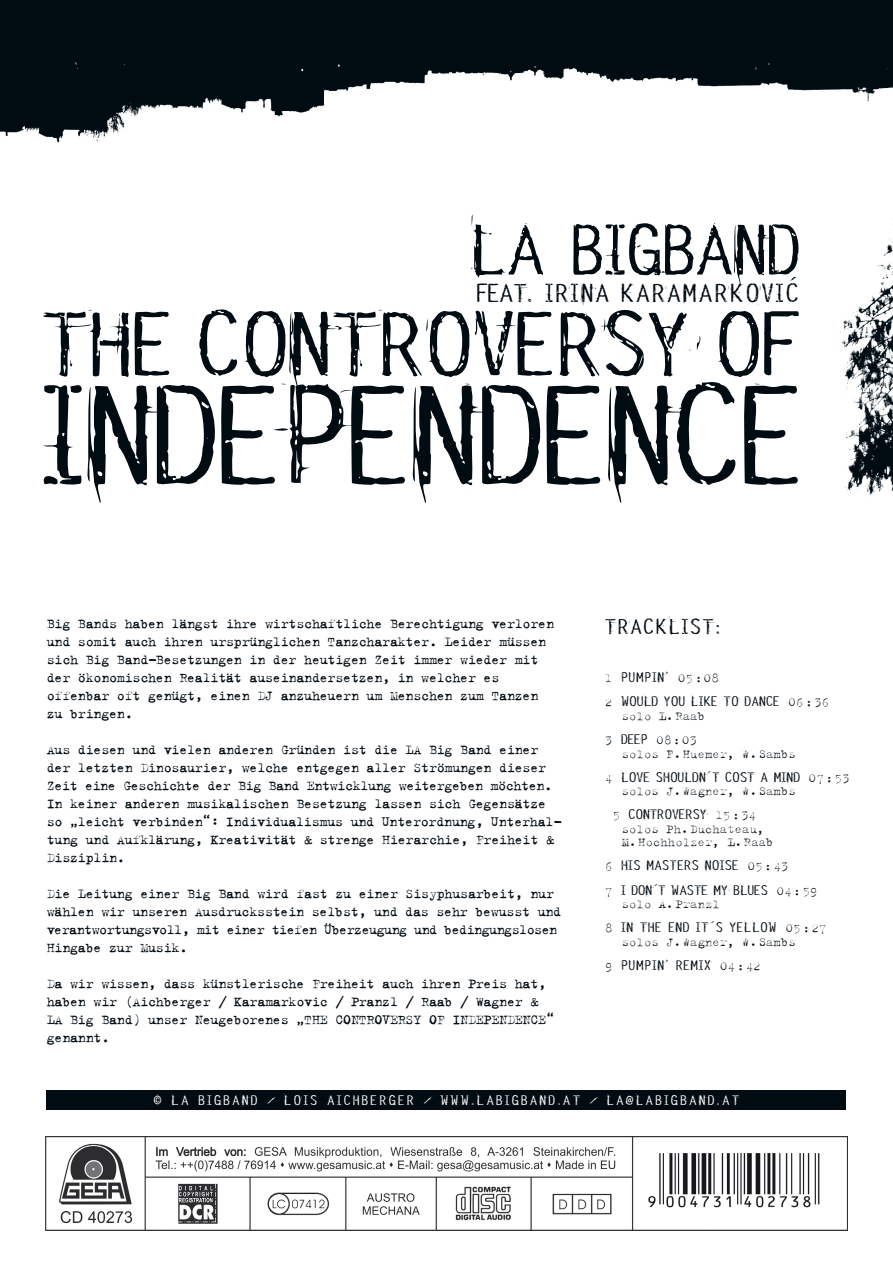
<style>
.page{position:relative;width:893px;height:1263px;background:#fff}
.page>*{position:absolute;margin:0;border:0;box-sizing:border-box;transform-origin:0 0}
.t1{font:137.4px "Escalido Gothico";letter-spacing:.02em;color:#000b12}
.t2{font:88.65px "Escalido Gothico";letter-spacing:.02em;color:#000b12}
.t3{font:69.6px "Escalido Gothico";letter-spacing:.02em;color:#000b12}
.t4{font:25.35px "Escalido Gothico";letter-spacing:.1em;color:#000b12}
.t5{font:21px "Escalido Gothico";letter-spacing:.1em;color:#000b12}
.t6{font:15px/18px "Trixie Text";letter-spacing:-.03em;color:#000b12}
.t7{font:300 13.5px/24.2px "Trixie";color:#000b12}
.t8{font:13.5px/24.2px "Escalido Gothico";letter-spacing:.05em;color:#000b12}
.t9{font:13.5px "Escalido Gothico";letter-spacing:.2em;color:#fff}
.t10{font:13.5px "Escalido Gothico";letter-spacing:.08em;color:#000b12}
.t11{font:13.5px "Escalido Gothico";letter-spacing:.1em;color:#000b12}
.s1{font-family:"Trixie";font-weight:300}
.s2{font-family:"Escalido Gothico";font-weight:400}
</style>
<div class="page">
<img style="left:0;top:0;width:893px;height:143px">
<img style="left:45px;top:1136px;width:803px;height:94px">
<img style="left:840px;top:224px;width:53px;height:272px">
<div style="left:47px;top:1090px;width:799px;height:20px;background:#000b12"></div>
<h3 class="t3" style="left:470px;top:205px;width:331px">LA BIGBAND</h3>
<h3 class="t4" style="left:787px;top:272px;width:12px">´</h3>
<h3 class="t4" style="left:477px;top:276px;width:323px">FEAT. IRINA KARAMARKOVIC</h3>
<h2 class="t2" style="left:43px;top:287px;width:759px">THE CONTROVERSY OF</h2>
<h1 class="t1" style="left:43px;top:347px;width:763px">INDEPENDENCE</h1>
<p class="t6" style="left:47px;top:615px;width:509px">Big Bands haben längst ihre wirtschaftliche Berechtigung verloren und somit auch ihren ursprünglichen Tanzcharakter. Leider müssen sich Big Band-Besetzungen in der heutigen Zeit immer wieder mit der ökonomischen Realität auseinandersetzen, in welcher es offenbar oft genügt, einen DJ anzuheuern um Menschen zum Tanzen zu bringen.</p>
<p class="t6" style="left:47px;top:741px;width:516px">Aus diesen und vielen anderen Gründen ist die LA Big Band einer der letzten Dinosaurier, welche entgegen aller Strömungen dieser Zeit eine Geschichte der Big Band Entwicklung weitergeben möchten.<br>In keiner anderen musikalischen Besetzung lassen sich Gegensätze so „leicht verbinden“: Individualismus und Unterordnung, Unterhal&shy;tung und Aufklärung, Kreativität &amp; strenge Hierarchie, Freiheit &amp; Disziplin.</p>
<p class="t6" style="left:47px;top:885px;width:516px">Die Leitung einer Big Band wird fast zu einer Sisyphusarbeit, nur wählen wir unseren Ausdrucksstein selbst, und das sehr bewusst und verantwortungsvoll, mit einer tiefen Überzeugung und bedingungslosen Hingabe zur Musik.</p>
<p class="t6" style="left:47px;top:975px;width:509px">Da wir wissen, dass künstlerische Freiheit auch ihren Preis hat, haben wir (Aichberger / Karamarkovic / Pranzl / Raab / Wagner &amp; LA Big Band) unser Neugeborenes „THE CONTROVERSY OF INDEPENDENCE“ genannt.</p>
<h3 class="t5" style="left:605px;top:613px;width:116px">TRACKLIST:</h3>
<p class="t8" style="left:605px;top:665px;width:226px"><span class="s1">1</span> PUMPIN‘ <span class="s1">05 : 08<br>2</span> WOULD YOU LIKE TO DANCE <span class="s1">06 : 36</span></p>
<p class="t7" style="left:605px;top:704px;width:101px;text-indent:16px">solo L. Raab<br>3 <span class="s2">DEEP</span> 08 : 03</p>
<p class="t7" style="left:622px;top:742px;width:176px">solos F. Huemer, W. Sambs</p>
<p class="t8" style="left:605px;top:765px;width:246px"><span class="s1">4</span> LOVE SHOULDN´T COST A MIND <span class="s1">07 : 53</span></p>
<p class="t7" style="left:622px;top:779px;width:176px">solos J. Wagner, W. Sambs</p>
<p class="t8" style="left:613px;top:802px;width:145px"><span class="s1">5</span> CONTROVERSY <span class="s1">15 : 34</span></p>
<p class="t7" style="left:622px;top:822px;width:153px;line-height:13.5px">solos Ph. Duchateau,<br>M. Hochholzer, L. Raab</p>
<p class="t8" style="left:605px;top:853px;width:214px"><span class="s1">6</span> HIS MASTERS NOISE <span class="s1">05 : 43<br>7</span> I DON´T WASTE MY BLUES <span class="s1">04 : 59</span></p>
<p class="t7" style="left:622px;top:892px;width:100px">solo A. Pranzl</p>
<p class="t10" style="left:605px;top:919px;width:223px"><span class="s1">8</span> IN THE END IT´S YELLOW <span class="s1">05 : 27</span></p>
<p class="t7" style="left:622px;top:930px;width:176px">solos J. Wagner, W. Sambs</p>
<p class="t11" style="left:605px;top:956px;width:157px"><span class="s1">9</span> PUMPIN‘ REMIX <span class="s1">04 : 42</span></p>
<p class="t9" style="left:154px;top:1091px;width:587px">© LA BIGBAND / LOIS AICHBERGER / WWW.LABIGBAND.AT / LA@LABIGBAND.AT</p>
</div>
